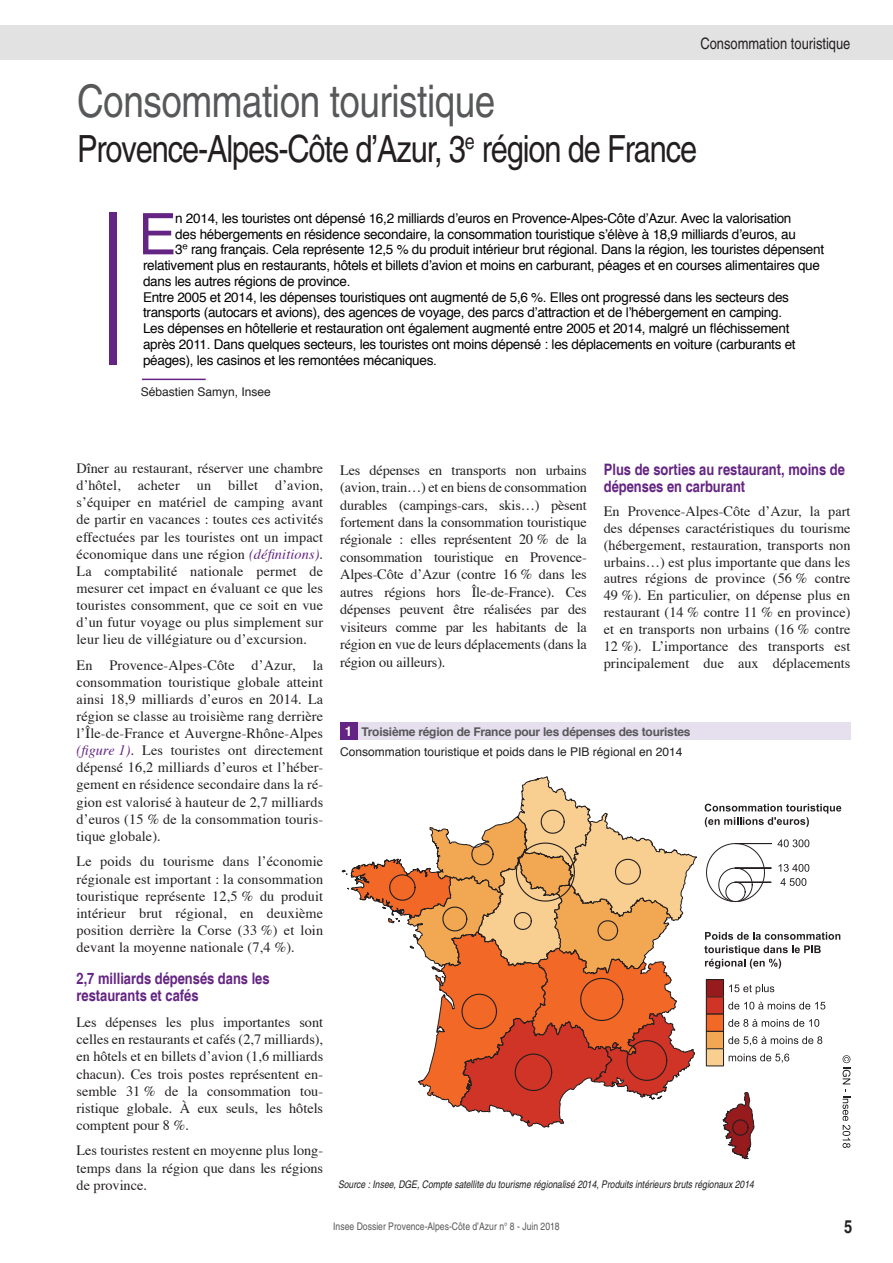
<style>
.page{position:relative;width:893px;height:1263px;background:#fff}
.page>*{position:absolute;margin:0;border:0;box-sizing:border-box;transform-origin:0 0}
.t1{font:57.45px "Helvetica";color:#642483}
.t2{font:condensed 45px "Helvetica";letter-spacing:-.01em;color:#57585a}
.t3{font:condensed 37.5px "Helvetica";letter-spacing:-.03em;color:#231f20}
.t4{font:700 condensed 18px "Helvetica";color:#231f20}
.t5{font:700 condensed 15.75px/17.1px "Helvetica";color:#642483}
.t6{font:condensed 15.75px "Helvetica";color:#231f20}
.t7{font:14.25px/17.1px "Times";color:#231f20;text-align:justify}
.t8{font:13.5px "Helvetica";letter-spacing:-.02em;color:#000}
.t9{font:12px/20.1px "Helvetica";color:#231f20}
.t10{font:italic condensed 10.5px "Helvetica";color:#231f20}
.t11{font:condensed 10.5px "Helvetica";color:#57585a}
.s1{font-style:italic;color:#642483}
.s2{font-weight:700;font-size:13.5px;color:#fff}
.s3{font-weight:700;color:#57585a}
</style>
<div class="page">
<div style="left:0;top:26px;width:893px;height:34px;background:#e2e2e2"></div>
<div style="left:109px;top:212px;width:8px;height:153px;background:#642483"></div>
<hr style="left:142px;top:379px;width:64px;height:1px;background:#642483">
<div style="left:340px;top:723px;width:510px;height:17px;background:#e6dfed"></div>
<div style="left:340px;top:723px;width:17px;height:17px;background:#642483"></div>
<svg style="left:341px;top:776px;width:249px;height:147px"></svg>
<svg style="left:725px;top:1095px;width:30px;height:65px"></svg>
<svg style="left:749px;top:844px;width:16px;height:55px"></svg>
<hr style="left:735px;top:882px;width:36px;height:1px;background:#231f20">
<hr style="left:735px;top:868px;width:36px;height:1px;background:#231f20">
<hr style="left:735px;top:843px;width:37px;height:1px;background:#231f20">
<svg style="left:389px;top:809px;width:360px;height:327px"></svg>
<svg style="left:777px;top:839px;width:32px;height:8px"></svg>
<svg style="left:778px;top:864px;width:31px;height:8px"></svg>
<svg style="left:780px;top:878px;width:26px;height:8px"></svg>
<svg style="left:705px;top:804px;width:136px;height:23px"></svg>
<div style="left:706px;top:979px;width:121px;height:87px;background:#fff"></div>
<div style="left:706px;top:979px;width:17px;height:18px;background:#971a1d"></div>
<div style="left:706px;top:979px;width:18px;height:18px;border:1px solid #231f20"></div>
<svg style="left:729px;top:984px;width:45px;height:10px"></svg>
<div style="left:706px;top:997px;width:17px;height:17px;background:#cf3427"></div>
<div style="left:706px;top:996px;width:18px;height:18px;border:1px solid #231f20"></div>
<svg style="left:728px;top:1002px;width:97px;height:7px"></svg>
<div style="left:706px;top:1014px;width:17px;height:17px;background:#f26827"></div>
<div style="left:706px;top:1014px;width:18px;height:18px;border:1px solid #231f20"></div>
<svg style="left:728px;top:1019px;width:91px;height:8px"></svg>
<div style="left:706px;top:1031px;width:17px;height:18px;background:#f2a752"></div>
<div style="left:706px;top:1031px;width:18px;height:18px;border:1px solid #231f20"></div>
<svg style="left:728px;top:1036px;width:94px;height:9px"></svg>
<div style="left:706px;top:1049px;width:17px;height:17px;background:#f9cf91"></div>
<div style="left:706px;top:1048px;width:18px;height:18px;border:1px solid #231f20"></div>
<svg style="left:729px;top:1053px;width:60px;height:10px"></svg>
<svg style="left:843px;top:1055px;width:7px;height:93px"></svg>
<svg style="left:704px;top:932px;width:136px;height:37px"></svg>
<p class="t6" style="left:700px;top:34px;width:152px">Consommation touristique</p>
<h2 class="t2" style="left:77px;top:75px;width:420px">Consommation touristique</h2>
<h3 class="t3" style="left:77px;top:127px;width:622px">Provence-Alpes-Côte d’Azur, 3<sup>e</sup> région de France</h3>
<h1 class="t1" style="left:138px;top:190px;width:40px">E</h1>
<p class="t8" style="left:175px;top:208px;width:618px">n 2014, les touristes ont dépensé 16,2 milliards d’euros en Provence-Alpes-Côte d’Azur. Avec la valorisation</p>
<p class="t8" style="left:175px;top:223px;width:622px">des hébergements en résidence secondaire, la consommation touristique s’élève à 18,9 milliards d’euros, au</p>
<p class="t8" style="left:175px;top:239px;width:650px">3ᵉ rang français. Cela représente 12,5 % du produit intérieur brut régional. Dans la région, les touristes dépensent</p>
<p class="t8" style="left:143px;top:255px;width:678px">relativement plus en restaurants, hôtels et billets d’avion et moins en carburant, péages et en courses alimentaires que</p>
<p class="t8" style="left:143px;top:271px;width:209px">dans les autres régions de province.</p>
<p class="t8" style="left:143px;top:286px;width:647px">Entre 2005 et 2014, les dépenses touristiques ont augmenté de 5,6 %. Elles ont progressé dans les secteurs des</p>
<p class="t8" style="left:143px;top:302px;width:641px">transports (autocars et avions), des agences de voyage, des parcs d’attraction et de l’hébergement en camping.</p>
<p class="t8" style="left:143px;top:318px;width:648px">Les dépenses en hôtellerie et restauration ont également augmenté entre 2005 et 2014, malgré un fléchissement</p>
<p class="t8" style="left:143px;top:334px;width:654px">après 2011. Dans quelques secteurs, les touristes ont moins dépensé : les déplacements en voiture (carburants et</p>
<p class="t8" style="left:143px;top:349px;width:295px">péages), les casinos et les remontées mécaniques.</p>
<p class="t9" style="left:141px;top:382px;width:132px">Sébastien Samyn, Insee</p>
<p class="t7" style="left:77px;top:459px;width:248px">Dîner au restaurant, réserver une chambre d’hôtel, acheter un billet d’avion, s’équiper en matériel de camping avant de partir en vacances : toutes ces activités effectuées par les touristes ont un impact économique dans une région <span class="s1">(définitions)</span>.<br>La comptabilité nationale permet de mesurer cet impact en évaluant ce que les touristes consomment, que ce soit en vue d’un futur voyage ou plus simplement sur leur lieu de villégiature ou d’excursion.</p>
<p class="t7" style="left:77px;top:655px;width:248px">En Provence-Alpes-Côte d’Azur, la consommation touristique globale atteint ainsi 18,9 milliards d’euros en 2014. La région se classe au troisième rang derrière l’Île-de-France et Auvergne-Rhône-Alpes <span class="s1">(figure 1)</span>. Les touristes ont directement dépensé 16,2 milliards d’euros et l’héber&shy;gement en résidence secondaire dans la ré&shy;gion est valorisé à hauteur de 2,7 milliards d’euros (15 % de la consommation touris&shy;tique globale).</p>
<p class="t7" style="left:77px;top:852px;width:248px">Le poids du tourisme dans l’économie régionale est important : la consommation touristique représente 12,5 % du produit intérieur brut régional, en deuxième position derrière la Corse (33 %) et loin devant la moyenne nationale (7,4 %).</p>
<p class="t5" style="left:77px;top:970px;width:195px">2,7 milliards dépensés dans les restaurants et cafés</p>
<p class="t7" style="left:77px;top:1013px;width:248px">Les dépenses les plus importantes sont celles en restaurants et cafés (2,7 milliards), en hôtels et en billets d’avion (1,6 milliards chacun). Ces trois postes représentent en&shy;semble 31 % de la consommation tou&shy;ristique globale. À eux seuls, les hôtels comptent pour 8 %.</p>
<p class="t7" style="left:77px;top:1141px;width:248px">Les touristes restent en moyenne plus long&shy;temps dans la région que dans les régions de province.</p>
<p class="t7" style="left:340px;top:460px;width:248px">Les dépenses en transports non urbains (avion, train…) et en biens de consommation durables (campings-cars, skis…) pèsent fortement dans la consommation touristique régionale : elles représentent 20 % de la consommation touristique en Provence-Alpes-Côte d’Azur (contre 16 % dans les autres régions hors Île-de-France). Ces dépenses peuvent être réalisées par des visiteurs comme par les habitants de la région en vue de leurs déplacements (dans la région ou ailleurs).</p>
<p class="t5" style="left:604px;top:461px;width:243px">Plus de sorties au restaurant, moins de dépenses en carburant</p>
<p class="t7" style="left:604px;top:501px;width:248px">En Provence-Alpes-Côte d’Azur, la part des dépenses caractéristiques du tourisme (hébergement, restauration, transports non urbains…) est plus importante que dans les autres régions de province (56 % contre 49 %). En particulier, on dépense plus en restaurant (14 % contre 11 % en province) et en transports non urbains (16 % contre 12 %). L’importance des transports est principalement due aux déplacements</p>
<p class="t9" style="left:340px;top:722px;width:352px;text-indent:5px"><span class="s2">1</span> <span class="s3">Troisième région de France pour les dépenses des touristes<br></span>Consommation touristique et poids dans le PIB régional en 2014</p>
<p class="t10" style="left:338px;top:1178px;width:417px">Source : Insee, DGE, Compte satellite du tourisme régionalisé 2014, Produits intérieurs bruts régionaux 2014</p>
<p class="t11" style="left:333px;top:1221px;width:228px">Insee Dossier Provence-Alpes-Côte d’Azur n° 8 - Juin 2018</p>
<p class="t4" style="left:844px;top:1216px;width:10px">5</p>
</div>
